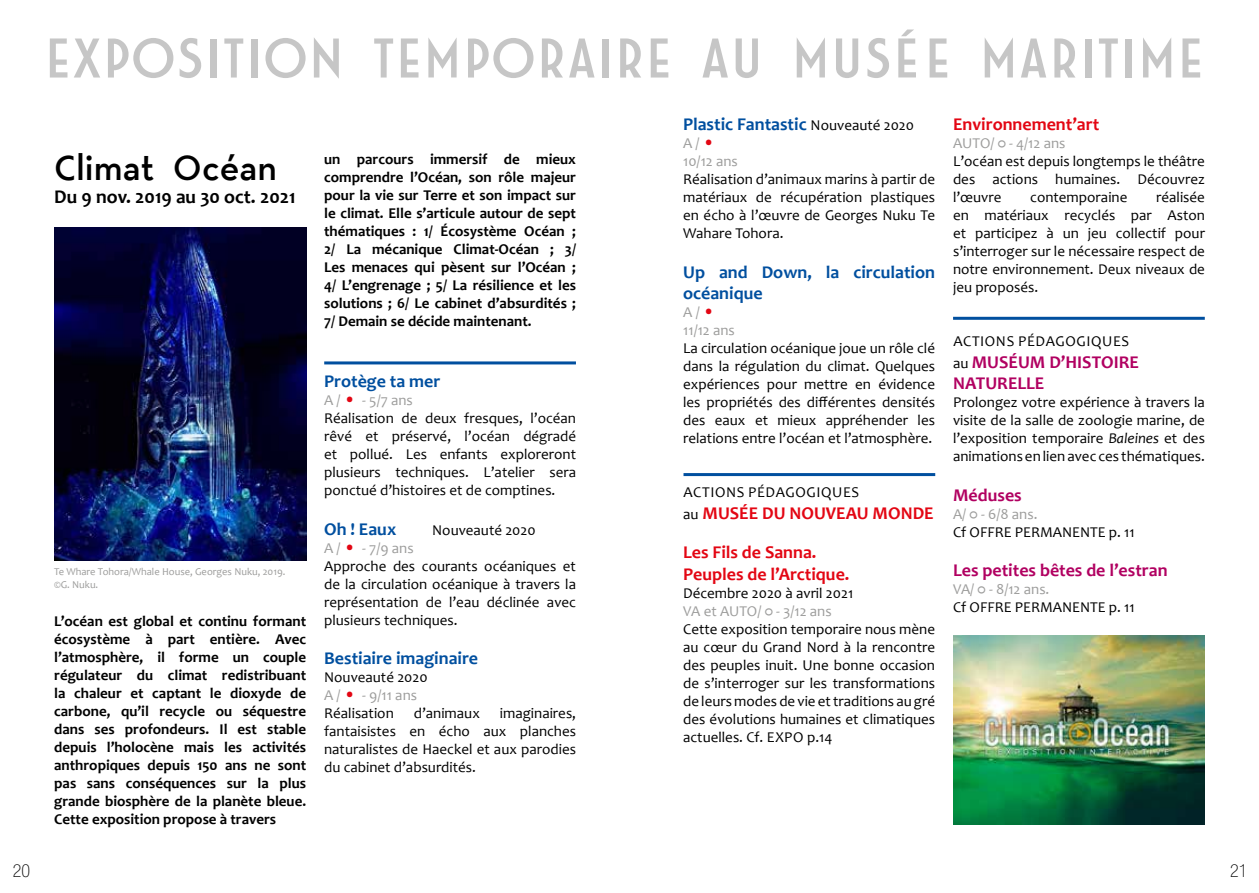
<style>
.page{position:relative;width:1259px;height:893px;background:#fff}
.page>*{position:absolute;margin:0;border:0;box-sizing:border-box;transform-origin:0 0}
.t1{font:60px "Modern M";letter-spacing:-.02em;color:#c6c6c6}
.t2{font:37.5px "Modern M";color:#000}
.t3{font:700 19.5px "Candara";color:#000}
.t4{font:700 18px/21.6px "Candara";color:#004f9f}
.t5{font:700 18px/21.6px "Candara";color:#e30613}
.t6{font:700 18px/21.6px "Candara";color:#b10061}
.t7{font:100 condensed 18px "Helvetica Neue LT Std";color:#000}
.t8{font:15px/18px "Candara";color:#000;text-align:justify}
.t9{font:700 15px/18px "Candara";color:#000;text-align:justify}
.t10{font:15px/18px "Candara";color:#9d9d9c}
.t11{font:15px "Candara";letter-spacing:.04em;color:#000}
.t12{font:10.5px/12.6px "Candara";color:#9d9d9c}
.s1{color:#9d9d9c}
.s2{font-size:18px;color:#e30613}
.s3{font-weight:400;font-size:15px;color:#000}
.s4{font-style:italic}
</style>
<div class="page">
<hr style="left:324px;top:361px;width:252px;height:3px;background:#004f9f">
<img style="left:54px;top:227px;width:252px;height:333px">
<hr style="left:683px;top:473px;width:252px;height:3px;background:#004f9f">
<hr style="left:953px;top:317px;width:251px;height:3px;background:#004f9f">
<img style="left:953px;top:636px;width:251px;height:188px">
<h1 class="t1" style="left:44px;top:28px;width:1163px">EXPOSITION TEMPORAIRE AU MUSÉE MARITIME</h1>
<h2 class="t2" style="left:54px;top:149px;width:224px">Climat Océan</h2>
<h3 class="t3" style="left:54px;top:184px;width:243px">Du 9 nov. 2019 au 30 oct. 2021</h3>
<p class="t9" style="left:324px;top:150px;width:253px">un parcours immersif de mieux comprendre l’Océan, son rôle majeur pour la vie sur Terre et son impact sur le climat. Elle s’articule autour de sept thématiques : 1/ Écosystème Océan ; 2/ La mécanique Climat-Océan ; 3/ Les menaces qui pèsent sur l’Océan ; 4/ L’engrenage ; 5/ La résilience et les solutions ; 6/ Le cabinet d’absurdités ; 7/ Demain se décide maintenant.</p>
<p class="t12" style="left:54px;top:565px;width:233px">Te Whare Tohora/Whale House, Georges Nuku, 2019. ©G. Nuku.</p>
<p class="t9" style="left:54px;top:612px;width:253px">L’océan est global et continu formant écosystème à part entière. Avec l’atmosphère, il forme un couple régulateur du climat redistribuant la chaleur et captant le dioxyde de carbone, qu’il recycle ou séquestre dans ses profondeurs. Il est stable depuis l’holocène mais les activités anthropiques depuis 150 ans ne sont pas sans conséquences sur la plus grande biosphère de la planète bleue.<br>Cette exposition propose à travers</p>
<p class="t4" style="left:324px;top:370px;width:118px">Protège ta mer</p>
<p class="t8" style="left:324px;top:391px;width:253px;text-align:left"><span class="s1">A /</span> <span class="s2">•</span> <span class="s1">- 5/7 ans<br></span>Réalisation de deux fresques, l’océan rêvé et préservé, l’océan dégradé et pollué. Les enfants exploreront plusieurs techniques. L’atelier sera ponctué d’histoires et de comptines.</p>
<p class="t4" style="left:324px;top:518px;width:74px">Oh ! Eaux</p>
<p class="t8" style="left:432px;top:521px;width:105px">Nouveauté 2020</p>
<p class="t8" style="left:324px;top:539px;width:253px;text-align:left"><span class="s1">A /</span> <span class="s2">•</span> <span class="s1">- 7/9 ans<br></span>Approche des courants océaniques et de la circulation océanique à travers la représentation de l’eau déclinée avec plusieurs techniques.</p>
<p class="t4" style="left:324px;top:647px;width:155px">Bestiaire imaginaire</p>
<p class="t8" style="left:324px;top:668px;width:105px;text-align:left">Nouveauté 2020<br><span class="s1">A /</span> <span class="s2">•</span> <span class="s1">- 9/11 ans<br></span>Réalisation</p>
<p class="t8" style="left:414px;top:704px;width:68px">d’animaux</p>
<p class="t8" style="left:324px;top:704px;width:253px;text-indent:176px">imaginaires, fantaisistes en écho aux planches naturalistes de Haeckel et aux parodies du cabinet d’absurdités.</p>
<p class="t4" style="left:683px;top:113px;width:232px">Plastic Fantastic <span class="s3">Nouveauté 2020</span></p>
<p class="t10" style="left:683px;top:134px;width:56px">A / <span class="s2">•<br></span>10/12 ans</p>
<p class="t8" style="left:683px;top:170px;width:253px">Réalisation d’animaux marins à partir de matériaux de récupération plastiques en écho à l’œuvre de Georges Nuku Te Wahare Tohora.</p>
<p class="t4" style="left:683px;top:261px;width:253px">Up and Down, la circulation océanique</p>
<p class="t10" style="left:683px;top:303px;width:53px">A / <span class="s2">•<br></span>11/12 ans</p>
<p class="t8" style="left:683px;top:339px;width:253px">La circulation océanique joue un rôle clé dans la régulation du climat. Quelques expériences pour mettre en évidence les propriétés des différentes densités des eaux et mieux appréhender les relations entre l’océan et l’atmosphère.</p>
<p class="t11" style="left:683px;top:483px;width:177px">ACTIONS PÉDAGOGIQUES</p>
<p class="t5" style="left:683px;top:502px;width:252px"><span class="s3">au</span> MUSÉE DU NOUVEAU MONDE</p>
<p class="t5" style="left:683px;top:542px;width:168px">Les Fils de Sanna.<br>Peuples de l’Arctique.</p>
<p class="t8" style="left:683px;top:584px;width:172px">Décembre 2020 à avril 2021</p>
<p class="t10" style="left:683px;top:602px;width:150px">VA et AUTO/ ○ - 3/12 ans</p>
<p class="t8" style="left:683px;top:620px;width:253px">Cette exposition temporaire nous mène au cœur du Grand Nord à la rencontre des peuples inuit. Une bonne occasion de s’interroger sur les transformations de leurs modes de vie et traditions au gré des évolutions humaines et climatiques actuelles. Cf. EXPO p.14</p>
<p class="t5" style="left:953px;top:113px;width:148px">Environnement’art</p>
<p class="t10" style="left:953px;top:134px;width:114px">AUTO/ ○ - 4/12 ans</p>
<p class="t8" style="left:953px;top:152px;width:253px">L’océan est depuis longtemps le théâtre des actions humaines. Découvrez l’œuvre</p>
<p class="t8" style="left:953px;top:188px;width:253px;text-indent:203px">réalisée en matériaux recyclés par Aston et participez à un jeu collectif pour s’interroger sur le nécessaire respect de notre environnement. Deux niveaux de jeu proposés.</p>
<p class="t11" style="left:953px;top:332px;width:177px">ACTIONS PÉDAGOGIQUES</p>
<p class="t6" style="left:953px;top:351px;width:187px"><span class="s3">au</span> MUSÉUM D’HISTOIRE<br>NATURELLE</p>
<p class="t8" style="left:953px;top:393px;width:253px">Prolongez votre expérience à travers la visite de la salle de zoologie marine, de l’exposition temporaire <span class="s4">Baleines</span> et des animations en lien avec ces thématiques.</p>
<p class="t6" style="left:953px;top:484px;width:70px">Méduses</p>
<p class="t10" style="left:953px;top:505px;width:86px">A/ ○ - 6/8 ans.</p>
<p class="t8" style="left:953px;top:523px;width:183px">Cf OFFRE PERMANENTE p. 11</p>
<p class="t6" style="left:953px;top:560px;width:216px">Les petites bêtes de l’estran</p>
<p class="t10" style="left:953px;top:580px;width:98px">VA/ ○ - 8/12 ans.</p>
<p class="t8" style="left:953px;top:598px;width:183px">Cf OFFRE PERMANENTE p. 11</p>
<p class="t8" style="left:1030px;top:188px;width:99px">contemporaine</p>
<p class="t7" style="left:13px;top:861px;width:19px">20</p>
<p class="t7" style="left:1230px;top:861px;width:19px">21</p>
</div>
